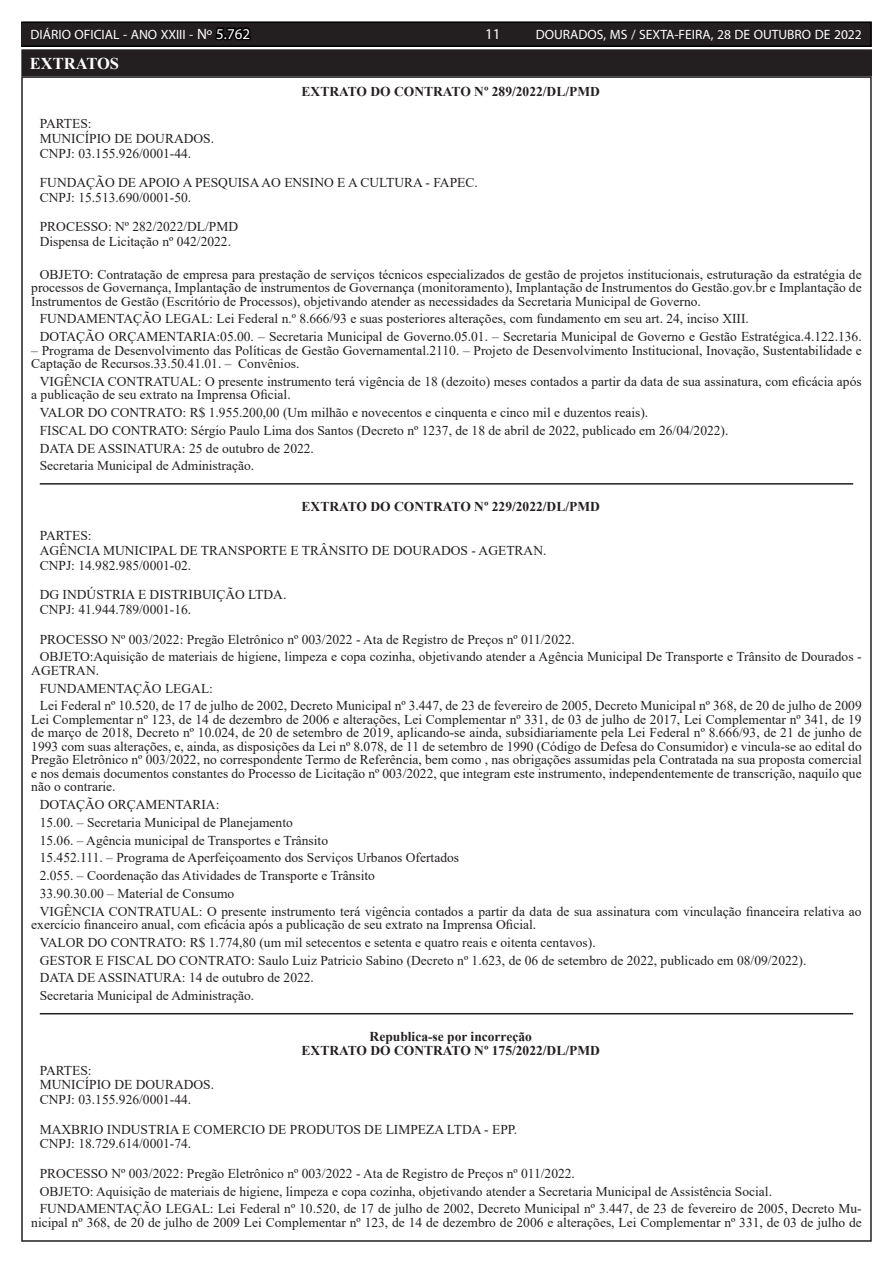
<style>
.page{position:relative;width:893px;height:1263px;background:#fff}
.page>*{position:absolute;margin:0;border:0;box-sizing:border-box;transform-origin:0 0}
.TEXTO{font:700 16.5px "Times New Roman";color:#fff}
.t1{font:15px "Myriad Pro";color:#fff}
.TEXTO-2{font:13.5px/13.5px "Times New Roman";color:#231f20}
.TEXTO-3{font:700 13.5px "Times New Roman";color:#231f20}
.t2{font:13.5px "Myriad Pro";color:#fff}
.s1{font-size:15px}
.s2{font-size:15px;color:#000}
</style>
<div class="page">
<div style="left:21px;top:22px;width:850px;height:24px;background:#231f20"></div>
<div style="left:21px;top:21px;width:851px;height:26px;border:2px solid #000"></div>
<hr style="left:40px;top:483px;width:813px;height:2px;background:#231f20">
<hr style="left:40px;top:1013px;width:813px;height:1px;background:#231f20">
<div style="left:23px;top:51px;width:847px;height:23px;background:#231f20"></div>
<div style="left:21px;top:49px;width:851px;height:27px;border:4px solid #231f20"></div>
<p class="t2" style="left:31px;top:26px;width:221px">DIÁRIO OFICIAL - ANO XXIII - <span class="s1">Nº</span> <span class="s2">5.762</span></p>
<p class="t1" style="left:485px;top:24px;width:17px">11</p>
<p class="t2" style="left:536px;top:26px;width:328px">DOURADOS, MS / SEXTA-FEIRA, 28 DE OUTUBRO DE 2022</p>
<p class="TEXTO" style="left:30px;top:52px;width:91px">EXTRATOS</p>
<p class="TEXTO-3" style="left:302px;top:81px;width:300px">EXTRATO DO CONTRATO Nº 289/2022/DL/PMD</p>
<p class="TEXTO-2" style="left:40px;top:116px;width:53px">PARTES:</p>
<p class="TEXTO-2" style="left:40px;top:131px;width:176px">MUNICÍPIO DE DOURADOS.</p>
<p class="TEXTO-2" style="left:40px;top:146px;width:153px">CNPJ: 03.155.926/0001-44.</p>
<p class="TEXTO-2" style="left:40px;top:175px;width:440px">FUNDAÇÃO DE APOIO A PESQUISA AO ENSINO E A CULTURA - FAPEC.</p>
<p class="TEXTO-2" style="left:40px;top:190px;width:153px">CNPJ: 15.513.690/0001-50.</p>
<p class="TEXTO-2" style="left:40px;top:220px;width:200px">PROCESSO: Nº 282/2022/DL/PMD</p>
<p class="TEXTO-2" style="left:40px;top:234px;width:193px">Dispensa de Licitação nº 042/2022.</p>
<p class="TEXTO-2" style="left:31px;top:267px;width:832px;text-align:justify;text-indent:9px">OBJETO: Contratação de empresa para prestação de serviços técnicos especializados de gestão de projetos institucionais, estruturação da estratégia de processos de Governança, Implantação de instrumentos de Governança (monitoramento), Implantação de Instrumentos do Gestão.gov.br e Implantação de Instrumentos de Gestão (Escritório de Processos), objetivando atender as necessidades da Secretaria Municipal de Governo.</p>
<p class="TEXTO-2" style="left:40px;top:312px;width:711px">FUNDAMENTAÇÃO LEGAL: Lei Federal n.º 8.666/93 e suas posteriores alterações, com fundamento em seu art. 24, inciso XIII.</p>
<p class="TEXTO-2" style="left:40px;top:329px;width:823px">DOTAÇÃO ORÇAMENTARIA:05.00. – Secretaria Municipal de Governo.05.01. – Secretaria Municipal de Governo e Gestão Estratégica.4.122.136.</p>
<p class="TEXTO-2" style="left:31px;top:343px;width:832px">– Programa de Desenvolvimento das Políticas de Gestão Governamental.2110. – Projeto de Desenvolvimento Institucional, Inovação, Sustentabilidade e<br>Captação de Recursos.33.50.41.01. – Convênios.</p>
<p class="TEXTO-2" style="left:31px;top:374px;width:832px;text-indent:9px">VIGÊNCIA CONTRATUAL: O presente instrumento terá vigência de 18 (dezoito) meses contados a partir da data de sua assinatura, com eficácia após a publicação de seu extrato na Imprensa Oficial.</p>
<p class="TEXTO-2" style="left:40px;top:405px;width:610px">VALOR DO CONTRATO: R$ 1.955.200,00 (Um milhão e novecentos e cinquenta e cinco mil e duzentos reais).</p>
<p class="TEXTO-2" style="left:40px;top:423px;width:690px">FISCAL DO CONTRATO: Sérgio Paulo Lima dos Santos (Decreto nº 1237, de 18 de abril de 2022, publicado em 26/04/2022).</p>
<p class="TEXTO-2" style="left:40px;top:441px;width:276px">DATA DE ASSINATURA: 25 de outubro de 2022.</p>
<p class="TEXTO-2" style="left:40px;top:459px;width:216px">Secretaria Municipal de Administração.</p>
<p class="TEXTO-3" style="left:302px;top:497px;width:300px">EXTRATO DO CONTRATO Nº 229/2022/DL/PMD</p>
<p class="TEXTO-2" style="left:40px;top:529px;width:53px">PARTES:</p>
<p class="TEXTO-2" style="left:40px;top:543px;width:508px">AGÊNCIA MUNICIPAL DE TRANSPORTE E TRÂNSITO DE DOURADOS - AGETRAN.</p>
<p class="TEXTO-2" style="left:40px;top:558px;width:153px">CNPJ: 14.982.985/0001-02.</p>
<p class="TEXTO-2" style="left:40px;top:588px;width:248px">DG INDÚSTRIA E DISTRIBUIÇÃO LTDA.</p>
<p class="TEXTO-2" style="left:40px;top:602px;width:153px">CNPJ: 41.944.789/0001-16.</p>
<p class="TEXTO-2" style="left:40px;top:632px;width:537px">PROCESSO Nº 003/2022: Pregão Eletrônico nº 003/2022 - Ata de Registro de Preços nº 011/2022.</p>
<p class="TEXTO-2" style="left:31px;top:650px;width:832px;text-indent:9px">OBJETO:Aquisição de materiais de higiene, limpeza e copa cozinha, objetivando atender a Agência Municipal De Transporte e Trânsito de Dourados -<br>AGETRAN.</p>
<p class="TEXTO-2" style="left:40px;top:681px;width:175px">FUNDAMENTAÇÃO LEGAL:</p>
<p class="TEXTO-2" style="left:31px;top:699px;width:832px;text-align:justify;text-indent:9px">Lei Federal nº 10.520, de 17 de julho de 2002, Decreto Municipal nº 3.447, de 23 de fevereiro de 2005, Decreto Municipal nº 368, de 20 de julho de 2009<br>Lei Complementar nº 123, de 14 de dezembro de 2006 e alterações, Lei Complementar nº 331, de 03 de julho de 2017, Lei Complementar nº 341, de 19 de março de 2018, Decreto nº 10.024, de 20 de setembro de 2019, aplicando-se ainda, subsidiariamente pela Lei Federal nº 8.666/93, de 21 de junho de 1993 com suas alterações, e, ainda, as disposições da Lei nº 8.078, de 11 de setembro de 1990 (Código de Defesa do Consumidor) e vincula-se ao edital do Pregão Eletrônico nº 003/2022, no correspondente Termo de Referência, bem como , nas obrigações assumidas pela Contratada na sua proposta comercial e nos demais documentos constantes do Processo de Licitação nº 003/2022, que integram este instrumento, independentemente de transcrição, naquilo que não o contrarie.</p>
<p class="TEXTO-2" style="left:40px;top:797px;width:181px">DOTAÇÃO ORÇAMENTARIA:</p>
<p class="TEXTO-2" style="left:40px;top:815px;width:255px">15.00. – Secretaria Municipal de Planejamento</p>
<p class="TEXTO-2" style="left:40px;top:833px;width:290px">15.06. – Agência municipal de Transportes e Trânsito</p>
<p class="TEXTO-2" style="left:40px;top:851px;width:421px">15.452.111. – Programa de Aperfeiçoamento dos Serviços Urbanos Ofertados</p>
<p class="TEXTO-2" style="left:40px;top:868px;width:337px">2.055. – Coordenação das Atividades de Transporte e Trânsito</p>
<p class="TEXTO-2" style="left:40px;top:886px;width:196px">33.90.30.00 – Material de Consumo</p>
<p class="TEXTO-2" style="left:31px;top:904px;width:832px;text-indent:9px">VIGÊNCIA CONTRATUAL: O presente instrumento terá vigência contados a partir da data de sua assinatura com vinculação financeira relativa ao exercício financeiro anual, com eficácia após a publicação de seu extrato na Imprensa Oficial.</p>
<p class="TEXTO-2" style="left:40px;top:935px;width:557px">VALOR DO CONTRATO: R$ 1.774,80 (um mil setecentos e setenta e quatro reais e oitenta centavos).</p>
<p class="TEXTO-2" style="left:40px;top:953px;width:768px">GESTOR E FISCAL DO CONTRATO: Saulo Luiz Patricio Sabino (Decreto nº 1.623, de 06 de setembro de 2022, publicado em 08/09/2022).</p>
<p class="TEXTO-2" style="left:40px;top:971px;width:276px">DATA DE ASSINATURA: 14 de outubro de 2022.</p>
<p class="TEXTO-2" style="left:40px;top:988px;width:216px">Secretaria Municipal de Administração.</p>
<p class="TEXTO-3" style="left:370px;top:1026px;width:164px">Republica-se por incorreção</p>
<p class="TEXTO-3" style="left:302px;top:1041px;width:300px">EXTRATO DO CONTRATO Nº 175/2022/DL/PMD</p>
<p class="TEXTO-2" style="left:40px;top:1063px;width:53px">PARTES:</p>
<p class="TEXTO-2" style="left:40px;top:1077px;width:176px">MUNICÍPIO DE DOURADOS.</p>
<p class="TEXTO-2" style="left:40px;top:1092px;width:153px">CNPJ: 03.155.926/0001-44.</p>
<p class="TEXTO-2" style="left:40px;top:1122px;width:479px">MAXBRIO INDUSTRIA E COMERCIO DE PRODUTOS DE LIMPEZA LTDA - EPP.</p>
<p class="TEXTO-2" style="left:40px;top:1136px;width:153px">CNPJ: 18.729.614/0001-74.</p>
<p class="TEXTO-2" style="left:40px;top:1166px;width:537px">PROCESSO Nº 003/2022: Pregão Eletrônico nº 003/2022 - Ata de Registro de Preços nº 011/2022.</p>
<p class="TEXTO-2" style="left:40px;top:1184px;width:734px">OBJETO: Aquisição de materiais de higiene, limpeza e copa cozinha, objetivando atender a Secretaria Municipal de Assistência Social.</p>
<p class="TEXTO-2" style="left:31px;top:1201px;width:832px;text-align:right">FUNDAMENTAÇÃO LEGAL: Lei Federal nº 10.520, de 17 de julho de 2002, Decreto Municipal nº 3.447, de 23 de fevereiro de 2005, Decreto Mu&shy;nicipal nº 368, de 20 de julho de 2009 Lei Complementar nº 123, de 14 de dezembro de 2006 e alterações, Lei Complementar nº 331, de 03 de julho de</p>
</div>
